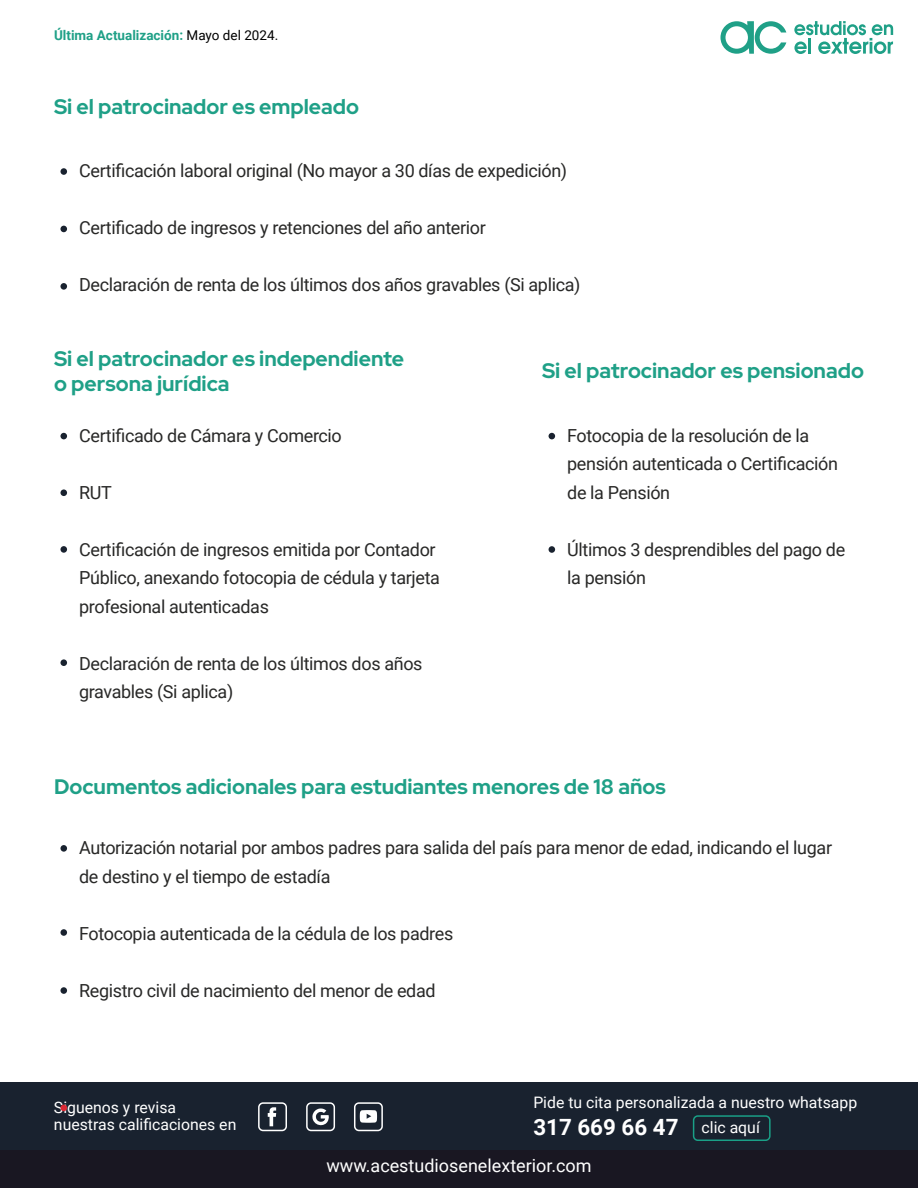
<style>
.page{position:relative;width:918px;height:1188px;background:#fff}
.page>*{position:absolute;margin:0;border:0;box-sizing:border-box;transform-origin:0 0}
.t1{font:700 22.35px "Roboto";color:#fff}
.t2{font:700 21px/25.2px "Red Hat Display";color:#1fa087}
.t3{font:18px/28.5px "Roboto";letter-spacing:-.02em;color:#282827}
.t4{font:18px "Roboto";color:#fff}
.t5{font:15.75px/17.1px "Roboto";color:#fff}
.t6{font:700 13.5px "Roboto";color:#1fa087}
.s1{font-weight:400;color:#000}
.s2{font-weight:400;font-size:15.75px}
</style>
<div class="page">
<div style="left:1px;top:1082px;width:917px;height:106px;background:#19222f"></div>
<div style="left:1px;top:1150px;width:917px;height:38px;background:#191722"></div>
<svg style="left:794px;top:21px;width:99px;height:33px"></svg>
<svg style="left:720px;top:21px;width:66px;height:33px"></svg>
<svg style="left:268px;top:1107px;width:8px;height:19px"></svg>
<svg style="left:312px;top:1108px;width:17px;height:18px"></svg>
<div style="left:258px;top:1102px;width:29px;height:29px;border:2px solid #fff;border-radius:4px"></div>
<div style="left:306px;top:1102px;width:29px;height:29px;border:2px solid #fff;border-radius:4px"></div>
<div style="left:354px;top:1102px;width:29px;height:29px;border:2px solid #fff;border-radius:4px"></div>
<div style="left:693px;top:1115px;width:78px;height:26px;border:2px solid #1aa087;border-radius:4px"></div>
<svg style="left:360px;top:1110px;width:17px;height:13px"></svg>
<div style="left:60px;top:168px;width:7px;height:7px;background:#19222f;border-radius:50%"></div>
<div style="left:60px;top:1105px;width:7px;height:6px;background:#db2934;border-radius:50%"></div>
<div style="left:60px;top:226px;width:7px;height:6px;background:#19222f;border-radius:50%"></div>
<div style="left:60px;top:283px;width:7px;height:7px;background:#19222f;border-radius:50%"></div>
<div style="left:60px;top:433px;width:7px;height:6px;background:#19222f;border-radius:50%"></div>
<div style="left:60px;top:546px;width:7px;height:7px;background:#19222f;border-radius:50%"></div>
<div style="left:60px;top:659px;width:7px;height:7px;background:#19222f;border-radius:50%"></div>
<div style="left:60px;top:489px;width:7px;height:7px;background:#19222f;border-radius:50%"></div>
<svg style="left:549px;top:433px;width:6px;height:6px"></svg>
<div style="left:549px;top:546px;width:6px;height:7px;background:#19222f;border-radius:50%"></div>
<div style="left:60px;top:845px;width:7px;height:7px;background:#19222f;border-radius:50%"></div>
<div style="left:60px;top:929px;width:7px;height:7px;background:#19222f;border-radius:50%"></div>
<div style="left:60px;top:987px;width:7px;height:7px;background:#19222f;border-radius:50%"></div>
<p class="t6" style="left:54px;top:26px;width:226px">Última Actualización: <span class="s1">Mayo del 2024.</span></p>
<p class="t2" style="left:54px;top:93px;width:306px">Si el patrocinador es empleado</p>
<p class="t3" style="left:79px;top:156px;width:490px">Certificación laboral original (No mayor a 30 días de expedición)</p>
<p class="t3" style="left:79px;top:213px;width:408px">Certificado de ingresos y retenciones del año anterior</p>
<p class="t3" style="left:79px;top:270px;width:503px">Declaración de renta de los últimos dos años gravables (Si aplica)</p>
<p class="t2" style="left:54px;top:345px;width:352px">Si el patrocinador es independiente o persona jurídica</p>
<p class="t3" style="left:79px;top:421px;width:264px">Certificado de Cámara y Comercio</p>
<p class="t3" style="left:79px;top:478px;width:34px">RUT</p>
<p class="t3" style="left:79px;top:535px;width:362px">Certificación de ingresos emitida por Contador<br>Público, anexando fotocopia de cédula y tarjeta profesional autenticadas</p>
<p class="t3" style="left:79px;top:649px;width:345px">Declaración de renta de los últimos dos años gravables (Si aplica)</p>
<p class="t2" style="left:542px;top:358px;width:323px">Si el patrocinador es pensionado</p>
<p class="t3" style="left:567px;top:421px;width:272px">Fotocopia de la resolución de la pensión autenticada o Certificación de la Pensión</p>
<p class="t3" style="left:567px;top:535px;width:280px">Últimos 3 desprendibles del pago de la pensión</p>
<p class="t2" style="left:54px;top:774px;width:613px">Documentos adicionales para estudiantes menores de 18 años</p>
<p class="t3" style="left:79px;top:833px;width:754px">Autorización notarial por ambos padres para salida del país para menor de edad, indicando el lugar de destino y el tiempo de estadía</p>
<p class="t3" style="left:79px;top:918px;width:376px">Fotocopia autenticada de la cédula de los padres</p>
<p class="t3" style="left:79px;top:975px;width:358px">Registro civil de nacimiento del menor de edad</p>
<p class="t5" style="left:54px;top:1098px;width:184px">Siguenos y revisa nuestras calificaciones en</p>
<p class="t5" style="left:533px;top:1094px;width:325px">Pide tu cita personalizada a nuestro whatsapp</p>
<p class="t1" style="left:533px;top:1112px;width:228px">317 669 66 47 <span class="s2">clic aquí</span></p>
<p class="t4" style="left:326px;top:1153px;width:267px">www.acestudiosenelexterior.com</p>
</div>
